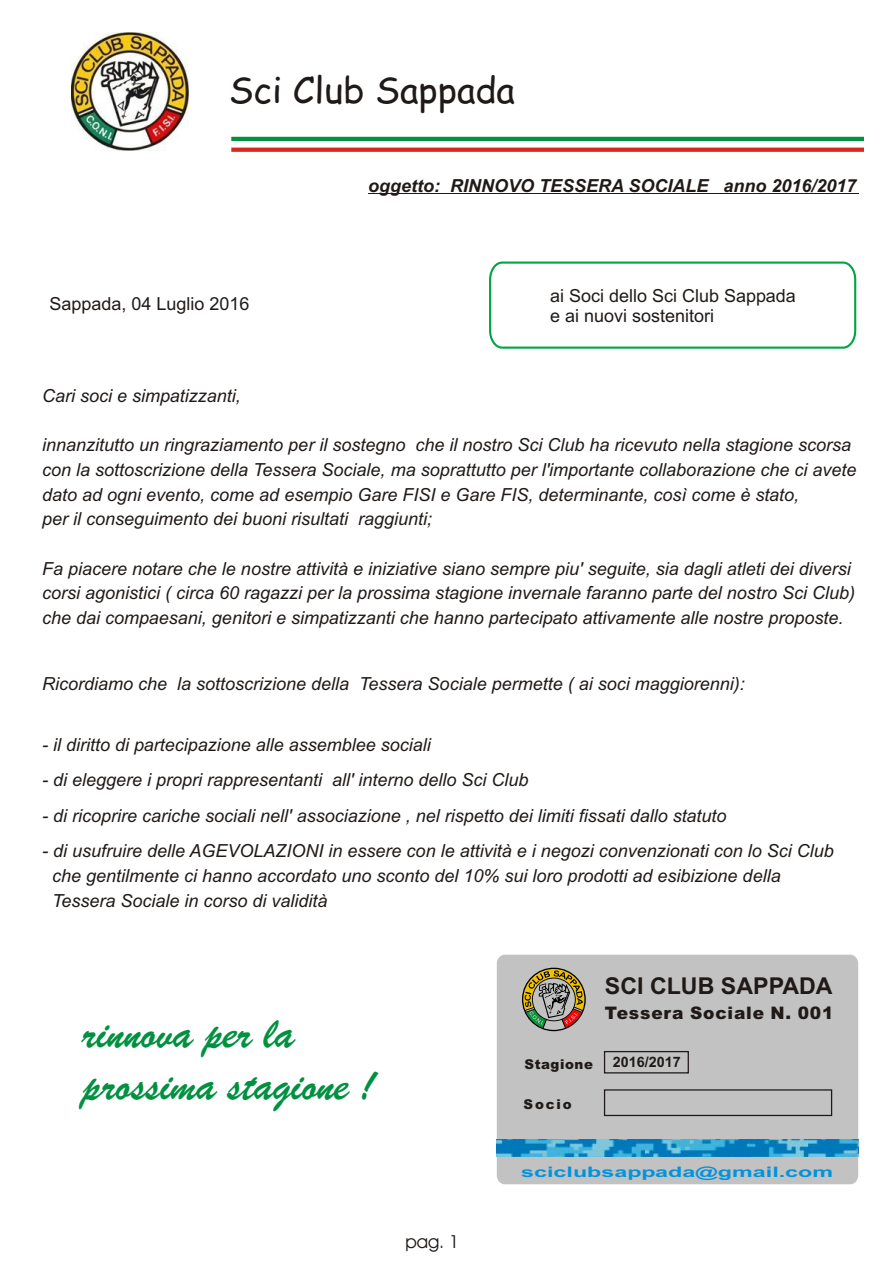
<style>
.page{position:relative;width:894px;height:1263px;background:#fff}
.page>*{position:absolute;margin:0;border:0;box-sizing:border-box;transform-origin:0 0}
.t1{font:42.15px/52.2px "Brush Script BT";color:#009140}
.t2{font:36px "Comic Sans MS";color:#1f1a17}
.t3{font:700 23.25px "Arial";color:#1f1a17}
.t4{font:italic 18px/24.8px "Arial";color:#1f1a17}
.t5{font:18px/20.1px "Arial";color:#1f1a17}
.t6{font:italic 700 18px "Arial";color:#1f1a17}
.t7{font:18px "Avant Garde Bk BT";color:#1f1a17}
.t8{font:900 17.25px "Arial";letter-spacing:.05em;color:#1f1a17}
.t9{font:700 14.55px "Arial";color:#0094de;scale:1.61 1}
.t10{font:700 14.4px "Arial";color:#1f1a17}
.t11{font:900 13.5px "Arial";letter-spacing:.04em;color:#1f1a17}
</style>
<div class="page">
<hr style="left:368px;top:193px;width:490px;height:1px;background:#1f1a17">
<svg style="left:489px;top:261px;width:368px;height:88px"></svg>
<img style="left:71px;top:33px;width:118px;height:117px">
<svg style="left:231px;top:148px;width:633px;height:4px;background:#da2e25"></svg>
<hr style="left:231px;top:137px;width:633px;height:4px;background:#009140">
<div style="left:497px;top:955px;width:361px;height:229px;background:#c2c2c2;border-radius:8px"></div>
<svg style="left:522px;top:967px;width:64px;height:65px"></svg>
<img style="left:497px;top:1139px;width:361px;height:17px">
<div style="left:604px;top:1089px;width:228px;height:27px;border:1px solid #1f1a17"></div>
<div style="left:604px;top:1051px;width:85px;height:23px;border:1px solid #1f1a17"></div>
<h2 class="t2" style="left:229px;top:74px;width:288px">Sci Club Sappada</h2>
<p class="t5" style="left:50px;top:295px;width:201px">Sappada, 04 Luglio 2016</p>
<p class="t6" style="left:368px;top:179px;width:490px">oggetto: RINNOVO TESSERA SOCIALE anno 2016/2017</p>
<p class="t5" style="left:550px;top:287px;width:247px">ai Soci dello Sci Club Sappada e ai nuovi sostenitori</p>
<p class="t4" style="left:42px;top:385px;width:200px">Cari soci e simpatizzanti,</p>
<p class="t4" style="left:42px;top:434px;width:816px">innanzitutto un ringraziamento per il sostegno che il nostro Sci Club ha ricevuto nella stagione scorsa con la sottoscrizione della Tessera Sociale, ma soprattutto per l'importante collaborazione che ci avete dato ad ogni evento, come ad esempio Gare FISI e Gare FIS, determinante, così come è stato,<br>per il conseguimento dei buoni risultati raggiunti;</p>
<p class="t4" style="left:42px;top:558px;width:814px">Fa piacere notare che le nostre attività e iniziative siano sempre piu' seguite, sia dagli atleti dei diversi corsi agonistici ( circa 60 ragazzi per la prossima stagione invernale faranno parte del nostro Sci Club) che dai compaesani, genitori e simpatizzanti che hanno partecipato attivamente alle nostre proposte.</p>
<p class="t4" style="left:42px;top:673px;width:704px">Ricordiamo che la sottoscrizione della Tessera Sociale permette ( ai soci maggiorenni):</p>
<p class="t4" style="left:42px;top:734px;width:390px">- il diritto di partecipazione alle assemblee sociali</p>
<p class="t4" style="left:42px;top:769px;width:488px">- di eleggere i propri rappresentanti all' interno dello Sci Club</p>
<p class="t4" style="left:42px;top:805px;width:686px">- di ricoprire cariche sociali nell' associazione , nel rispetto dei limiti fissati dallo statuto</p>
<p class="t4" style="left:52px;top:840px;width:783px;text-indent:-10px">- di usufruire delle AGEVOLAZIONI in essere con le attività e i negozi convenzionati con lo Sci Club che gentilmente ci hanno accordato uno sconto del 10% sui loro prodotti ad esibizione della<br>Tessera Sociale in corso di validità</p>
<h1 class="t1" style="left:84px;top:1010px;width:292px">rinnova per la prossima stagione !</h1>
<p class="t7" style="left:406px;top:1235px;width:55px">pag. 1</p>
<p class="t3" style="left:605px;top:977px;width:229px">SCI CLUB SAPPADA</p>
<p class="t8" style="left:605px;top:1006px;width:230px">Tessera Sociale N. 001</p>
<p class="t11" style="left:525px;top:1059px;width:70px">Stagione</p>
<p class="t10" style="left:613px;top:1057px;width:69px">2016/2017</p>
<p class="t11" style="left:524px;top:1099px;width:50px">Socio</p>
<p class="t9" style="left:521px;top:1167px;width:195px">sciclubsappada@gmail.com</p>
</div>
